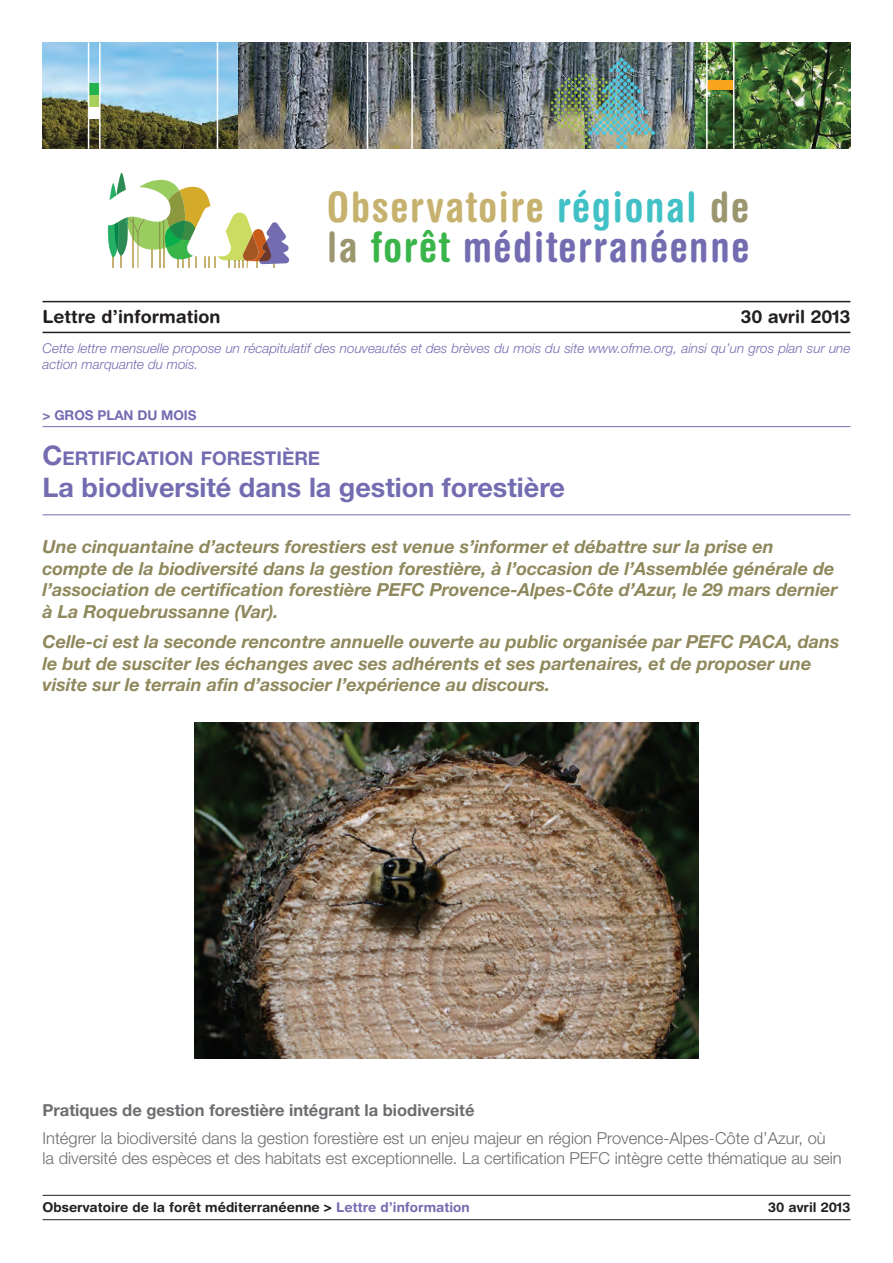
<style>
.page{position:relative;width:893px;height:1263px;background:#fff}
.page>*{position:absolute;margin:0;border:0;box-sizing:border-box;transform-origin:0 0}
.t1{font:700 condensed 42px/39.8px "Helvetica Rounded LT Std";letter-spacing:.04em;color:#736cb1}
.t2{font:700 27px "Helvetica Neue LT Std";color:#736cb1}
.t3{font:700 18.9px "Helvetica Neue LT Std";color:#736cb1}
.t4{font:italic 700 18px/21.6px "Helvetica Neue LT Std";color:#8f885c}
.t5{font:700 18px "Helvetica Rounded LT Std";color:#231f20}
.t6{font:300 16.5px/19.8px "Helvetica Neue LT Std";color:#6c6d70}
.t7{font:700 16.5px "Helvetica Neue LT Std";color:#6c6d70}
.t8{font:italic 300 13.5px/16.2px "Helvetica Neue LT Std";color:#736cb1}
.t9{font:700 13.5px "Helvetica Rounded LT Std";color:#231f20}
.t10{font:700 13.5px "Helvetica Neue LT Std";color:#736cb1}
.s1{color:#c6b26e}
.s2{color:#41c1c6}
.s3{color:#9c966f}
.s4{color:#3ab54a}
.s5{font-size:27px}
.s6{color:#736cb1}
</style>
<div class="page">
<hr style="left:43px;top:426px;width:807px;height:1px;background:#736cb1">
<hr style="left:43px;top:514px;width:807px;height:1px;background:#736cb1">
<img style="left:43px;top:43px;width:195px;height:106px">
<img style="left:238px;top:43px;width:458px;height:106px">
<img style="left:696px;top:43px;width:154px;height:106px">
<hr style="left:217px;top:43px;width:1px;height:106px;background:#fff">
<hr style="left:411px;top:43px;width:2px;height:106px;background:#fff">
<hr style="left:367px;top:43px;width:1px;height:106px;background:#fff">
<div style="left:89px;top:107px;width:10px;height:12px;background:#fff"></div>
<div style="left:89px;top:95px;width:10px;height:12px;background:#a6d05a"></div>
<div style="left:89px;top:83px;width:10px;height:12px;background:#23b24b"></div>
<hr style="left:99px;top:43px;width:2px;height:106px;background:#fff">
<hr style="left:88px;top:43px;width:1px;height:106px;background:#fff">
<div style="left:707px;top:80px;width:27px;height:9px;background:#f9a51b"></div>
<hr style="left:733px;top:43px;width:1px;height:106px;background:#fff">
<hr style="left:706px;top:43px;width:2px;height:106px;background:#fff">
<img style="left:551px;top:58px;width:104px;height:91px">
<svg style="left:107px;top:173px;width:182px;height:95px"></svg>
<hr style="left:43px;top:301px;width:807px;height:1px;background:#231f20">
<hr style="left:43px;top:332px;width:807px;height:1px;background:#231f20">
<hr style="left:43px;top:1219px;width:807px;height:1px;background:#231f20">
<hr style="left:43px;top:1195px;width:807px;height:1px;background:#231f20">
<img style="left:194px;top:723px;width:505px;height:336px">
<h1 class="t1" style="left:327px;top:187px;width:424px"><span class="s1">Observatoire</span> <span class="s2">régional</span> <span class="s3">de la</span> <span class="s4">forêt</span> méditerranéenne</h1>
<p class="t5" style="left:43px;top:305px;width:180px">Lettre d’information</p>
<p class="t5" style="left:741px;top:305px;width:111px">30 avril 2013</p>
<p class="t8" style="left:43px;top:340px;width:809px">Cette lettre mensuelle propose un récapitulatif des nouveautés et des brèves du mois du site www.ofme.org, ainsi qu’un gros plan sur une action marquante du mois.</p>
<p class="t10" style="left:43px;top:407px;width:156px">&gt; GROS PLAN DU MOIS</p>
<p class="t3" style="left:43px;top:447px;width:279px"><span class="s5">C</span>ERTIFICATION FORESTIÈRE</p>
<h2 class="t2" style="left:43px;top:471px;width:524px">La biodiversité dans la gestion forestière</h2>
<p class="t4" style="left:43px;top:535px;width:796px">Une cinquantaine d’acteurs forestiers est venue s’informer et débattre sur la prise en compte de la biodiversité dans la gestion forestière, à l’occasion de l’Assemblée générale de l’association de certification forestière PEFC Provence-Alpes-Côte d’Azur, le 29 mars dernier à La Roquebrussanne (Var).</p>
<p class="t4" style="left:43px;top:630px;width:799px">Celle-ci est la seconde rencontre annuelle ouverte au public organisée par PEFC PACA, dans le but de susciter les échanges avec ses adhérents et ses partenaires, et de proposer une visite sur le terrain afin d’associer l’expérience au discours.</p>
<p class="t7" style="left:43px;top:1100px;width:433px">Pratiques de gestion forestière intégrant la biodiversité</p>
<p class="t6" style="left:43px;top:1128px;width:801px">Intégrer la biodiversité dans la gestion forestière est un enjeu majeur en région Provence-Alpes-Côte d’Azur, où<br>la diversité des espèces et des habitats est exceptionnelle. La certification PEFC intègre cette thématique au sein</p>
<p class="t9" style="left:43px;top:1199px;width:429px">Observatoire de la forêt méditerranéenne &gt; <span class="s6">Lettre d’information</span></p>
<p class="t9" style="left:768px;top:1199px;width:84px">30 avril 2013</p>
</div>
